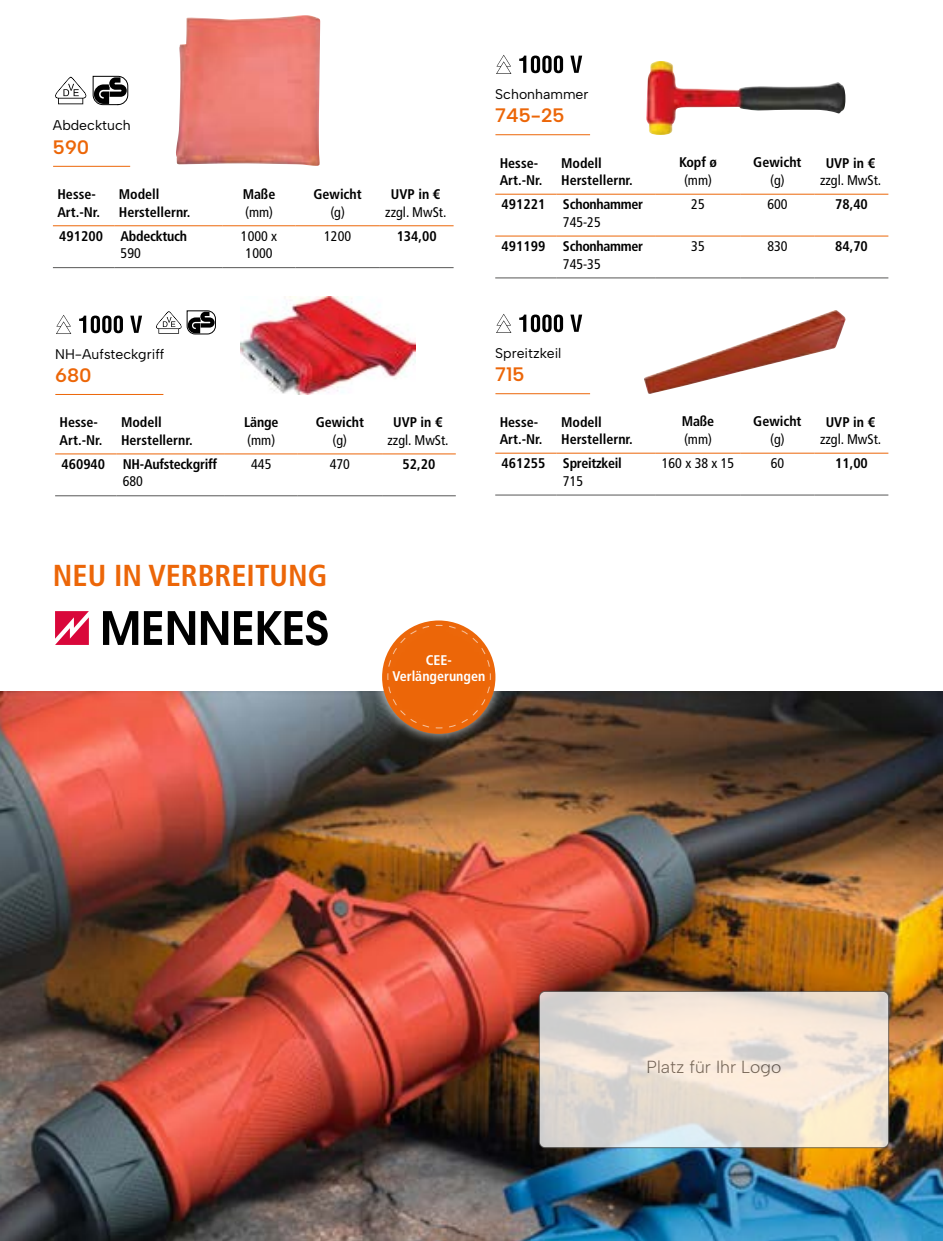
<style>
.page{position:relative;width:943px;height:1241px;background:#fff}
.page>*{position:absolute;margin:0;border:0;box-sizing:border-box;transform-origin:0 0}
.t1{font:700 condensed 30.28px "Frutiger LT Std";color:#ec6608}
.t2{font:600 19.43px "Albert Sans";color:#ec6608}
.t3{font:300 17.5px "Albert Sans";color:#575756}
.t4{font:700 condensed 14px/17.5px "Frutiger LT Std";color:#000}
.t5{font:condensed 14px/17.5px "Frutiger LT Std";color:#000;text-align:center}
.t6{font:700 condensed 14px "Frutiger LT Std";letter-spacing:-.02em;color:#000}
.t7{font:14px "Albert Sans";color:#000}
.t8{font:700 condensed 14px/16.8px "Frutiger LT Std";color:#fff;text-align:center}
</style>
<div class="page">
<hr style="left:495px;top:134px;width:95px;height:1px;background:#ec6608">
<hr style="left:495px;top:194px;width:61px;height:1px;background:#ec6608">
<hr style="left:556px;top:194px;width:100px;height:1px;background:#ec6608">
<hr style="left:740px;top:194px;width:74px;height:1px;background:#ec6608">
<hr style="left:814px;top:194px;width:74px;height:1px;background:#ec6608">
<hr style="left:495px;top:236px;width:61px;height:1px;background:#ec6608">
<hr style="left:556px;top:236px;width:100px;height:1px;background:#ec6608">
<hr style="left:740px;top:236px;width:74px;height:1px;background:#ec6608">
<hr style="left:814px;top:236px;width:74px;height:1px;background:#ec6608">
<hr style="left:495px;top:277px;width:61px;height:1px;background:#575756">
<hr style="left:556px;top:277px;width:100px;height:1px;background:#575756">
<hr style="left:656px;top:277px;width:84px;height:1px;background:#575756">
<hr style="left:740px;top:277px;width:74px;height:1px;background:#575756">
<hr style="left:814px;top:277px;width:74px;height:1px;background:#575756">
<hr style="left:656px;top:194px;width:84px;height:1px;background:#ec6608">
<hr style="left:656px;top:236px;width:84px;height:1px;background:#ec6608">
<img style="left:646px;top:61px;width:199px;height:74px">
<svg style="left:519px;top:56px;width:44px;height:17px"></svg>
<svg style="left:570px;top:56px;width:12px;height:17px"></svg>
<svg style="left:496px;top:55px;width:15px;height:19px"></svg>
<hr style="left:55px;top:394px;width:108px;height:1px;background:#ec6608">
<hr style="left:55px;top:453px;width:61px;height:1px;background:#ec6608">
<hr style="left:116px;top:453px;width:109px;height:1px;background:#ec6608">
<hr style="left:298px;top:453px;width:84px;height:1px;background:#ec6608">
<hr style="left:382px;top:453px;width:74px;height:1px;background:#ec6608">
<hr style="left:55px;top:495px;width:61px;height:1px;background:#575756">
<hr style="left:116px;top:495px;width:109px;height:1px;background:#575756">
<hr style="left:225px;top:495px;width:73px;height:1px;background:#575756">
<hr style="left:298px;top:495px;width:84px;height:1px;background:#575756">
<hr style="left:382px;top:495px;width:74px;height:1px;background:#575756">
<hr style="left:225px;top:453px;width:73px;height:1px;background:#ec6608">
<img style="left:241px;top:296px;width:174px;height:98px">
<svg style="left:79px;top:315px;width:44px;height:18px"></svg>
<svg style="left:130px;top:315px;width:12px;height:18px"></svg>
<svg style="left:56px;top:315px;width:15px;height:19px"></svg>
<svg style="left:156px;top:310px;width:60px;height:24px"></svg>
<hr style="left:53px;top:166px;width:77px;height:1px;background:#ec6608">
<hr style="left:53px;top:225px;width:61px;height:1px;background:#ec6608">
<hr style="left:114px;top:225px;width:109px;height:1px;background:#ec6608">
<hr style="left:295px;top:225px;width:85px;height:1px;background:#ec6608">
<hr style="left:380px;top:225px;width:73px;height:1px;background:#ec6608">
<hr style="left:53px;top:267px;width:61px;height:1px;background:#575756">
<hr style="left:114px;top:267px;width:109px;height:1px;background:#575756">
<hr style="left:223px;top:267px;width:72px;height:1px;background:#575756">
<hr style="left:295px;top:267px;width:85px;height:1px;background:#575756">
<hr style="left:380px;top:267px;width:73px;height:1px;background:#575756">
<hr style="left:223px;top:225px;width:72px;height:1px;background:#ec6608">
<img style="left:176px;top:15px;width:144px;height:151px">
<svg style="left:55px;top:76px;width:73px;height:29px"></svg>
<hr style="left:495px;top:393px;width:95px;height:1px;background:#ec6608">
<hr style="left:495px;top:453px;width:61px;height:1px;background:#ec6608">
<hr style="left:556px;top:453px;width:100px;height:1px;background:#ec6608">
<hr style="left:740px;top:453px;width:74px;height:1px;background:#ec6608">
<hr style="left:814px;top:453px;width:74px;height:1px;background:#ec6608">
<hr style="left:495px;top:494px;width:61px;height:1px;background:#575756">
<hr style="left:556px;top:494px;width:100px;height:1px;background:#575756">
<hr style="left:656px;top:494px;width:84px;height:1px;background:#575756">
<hr style="left:740px;top:494px;width:74px;height:1px;background:#575756">
<hr style="left:814px;top:494px;width:74px;height:1px;background:#575756">
<hr style="left:656px;top:453px;width:84px;height:1px;background:#ec6608">
<img style="left:644px;top:310px;width:201px;height:84px">
<svg style="left:519px;top:314px;width:44px;height:18px"></svg>
<svg style="left:570px;top:314px;width:12px;height:18px"></svg>
<svg style="left:496px;top:314px;width:15px;height:19px"></svg>
<img style="left:0;top:691px;width:943px;height:549px">
<svg style="left:103px;top:611px;width:35px;height:34px"></svg>
<svg style="left:144px;top:611px;width:18px;height:34px"></svg>
<svg style="left:168px;top:611px;width:27px;height:34px"></svg>
<svg style="left:201px;top:611px;width:27px;height:34px"></svg>
<svg style="left:234px;top:611px;width:18px;height:34px"></svg>
<svg style="left:258px;top:610px;width:70px;height:35px"></svg>
<svg style="left:55px;top:611px;width:34px;height:34px"></svg>
<svg style="left:539px;top:991px;width:349px;height:156px;background:#e9dfd5"></svg>
<div style="left:539px;top:990px;width:349px;height:157px;border:1px solid #575756;border-radius:6px"></div>
<div style="left:370px;top:610px;width:137px;height:134px;background:#fff;opacity:.75"></div>
<div style="left:375px;top:612px;width:127px;height:128px;background:#fff;opacity:.75"></div>
<svg style="left:387px;top:624px;width:104px;height:104px;background:#e5701e"></svg>
<p class="t7" style="left:53px;top:117px;width:79px">Abdecktuch</p>
<h2 class="t2" style="left:53px;top:135px;width:38px">590</h2>
<p class="t4" style="left:57px;top:186px;width:44px">Hesse-<br>Art.-Nr.</p>
<p class="t4" style="left:119px;top:186px;width:73px">Modell<br>Herstellernr.</p>
<p class="t4" style="left:243px;top:185px;width:34px">Maße</p>
<p class="t5" style="left:245px;top:203px;width:29px">(mm)</p>
<p class="t4" style="left:313px;top:185px;width:50px">Gewicht</p>
<p class="t5" style="left:330px;top:203px;width:16px">(g)</p>
<p class="t4" style="left:391px;top:186px;width:51px">UVP in €</p>
<p class="t5" style="left:385px;top:203px;width:63px">zzgl. MwSt.</p>
<p class="t4" style="left:59px;top:227px;width:45px">491200</p>
<p class="t6" style="left:121px;top:227px;width:68px">Abdecktuch</p>
<p class="t5" style="left:121px;top:245px;width:22px">590</p>
<p class="t5" style="left:241px;top:227px;width:38px">1000 x<br>1000</p>
<p class="t5" style="left:324px;top:227px;width:28px">1200</p>
<p class="t4" style="left:397px;top:227px;width:42px">134,00</p>
<p class="t7" style="left:495px;top:85px;width:95px">Schonhammer</p>
<h2 class="t2" style="left:495px;top:103px;width:71px">745-25</h2>
<p class="t4" style="left:500px;top:154px;width:44px">Hesse-<br>Art.-Nr.</p>
<p class="t4" style="left:561px;top:154px;width:73px">Modell<br>Herstellernr.</p>
<p class="t4" style="left:679px;top:154px;width:39px">Kopf ø</p>
<p class="t5" style="left:684px;top:171px;width:29px">(mm)</p>
<p class="t4" style="left:753px;top:154px;width:50px">Gewicht</p>
<p class="t5" style="left:770px;top:171px;width:16px">(g)</p>
<p class="t4" style="left:825px;top:154px;width:51px">UVP in €</p>
<p class="t5" style="left:820px;top:172px;width:63px">zzgl. MwSt.</p>
<p class="t4" style="left:501px;top:195px;width:45px">491221</p>
<p class="t6" style="left:563px;top:196px;width:82px">Schonhammer</p>
<p class="t5" style="left:563px;top:213px;width:39px">745-25</p>
<p class="t4" style="left:501px;top:237px;width:45px">491199</p>
<p class="t6" style="left:563px;top:238px;width:82px">Schonhammer</p>
<p class="t5" style="left:563px;top:255px;width:39px">745-35</p>
<p class="t5" style="left:691px;top:195px;width:15px">25</p>
<p class="t5" style="left:767px;top:195px;width:22px">600</p>
<p class="t4" style="left:835px;top:195px;width:34px">78,40</p>
<p class="t5" style="left:691px;top:237px;width:15px">35</p>
<p class="t5" style="left:767px;top:237px;width:22px">830</p>
<p class="t4" style="left:835px;top:237px;width:34px">84,70</p>
<p class="t7" style="left:55px;top:345px;width:111px">NH-Aufsteckgriff</p>
<h2 class="t2" style="left:55px;top:363px;width:38px">680</h2>
<p class="t4" style="left:60px;top:414px;width:44px">Hesse-<br>Art.-Nr.</p>
<p class="t4" style="left:121px;top:414px;width:73px">Modell<br>Herstellernr.</p>
<p class="t4" style="left:244px;top:413px;width:36px">Länge</p>
<p class="t5" style="left:247px;top:431px;width:29px">(mm)</p>
<p class="t4" style="left:316px;top:413px;width:50px">Gewicht</p>
<p class="t5" style="left:332px;top:431px;width:16px">(g)</p>
<p class="t4" style="left:393px;top:414px;width:51px">UVP in €</p>
<p class="t5" style="left:387px;top:431px;width:63px">zzgl. MwSt.</p>
<p class="t7" style="left:495px;top:344px;width:68px">Spreitzkeil</p>
<h2 class="t2" style="left:495px;top:362px;width:31px">715</h2>
<p class="t4" style="left:500px;top:413px;width:44px">Hesse-<br>Art.-Nr.</p>
<p class="t4" style="left:561px;top:413px;width:73px">Modell<br>Herstellernr.</p>
<p class="t4" style="left:681px;top:413px;width:34px">Maße</p>
<p class="t5" style="left:684px;top:430px;width:29px">(mm)</p>
<p class="t4" style="left:753px;top:413px;width:50px">Gewicht</p>
<p class="t5" style="left:770px;top:430px;width:16px">(g)</p>
<p class="t4" style="left:825px;top:413px;width:51px">UVP in €</p>
<p class="t5" style="left:820px;top:430px;width:63px">zzgl. MwSt.</p>
<p class="t4" style="left:61px;top:455px;width:45px">460940</p>
<p class="t6" style="left:123px;top:455px;width:96px">NH-Aufsteckgriff</p>
<p class="t5" style="left:123px;top:473px;width:22px">680</p>
<p class="t5" style="left:251px;top:455px;width:22px">445</p>
<p class="t5" style="left:330px;top:455px;width:22px">470</p>
<p class="t4" style="left:402px;top:455px;width:34px">52,20</p>
<p class="t4" style="left:501px;top:454px;width:45px">461255</p>
<p class="t6" style="left:563px;top:455px;width:60px">Spreitzkeil</p>
<p class="t5" style="left:563px;top:472px;width:22px">715</p>
<p class="t5" style="left:662px;top:454px;width:74px">160 x 38 x 15</p>
<p class="t5" style="left:770px;top:454px;width:15px">60</p>
<p class="t4" style="left:835px;top:454px;width:34px">11,00</p>
<h1 class="t1" style="left:53px;top:557px;width:276px">NEU IN VERBREITUNG</h1>
<p class="t8" style="left:392px;top:651px;width:94px">CEE-<br>Verlängerungen</p>
<p class="t3" style="left:646px;top:1055px;width:136px">Platz für Ihr Logo</p>
</div>
